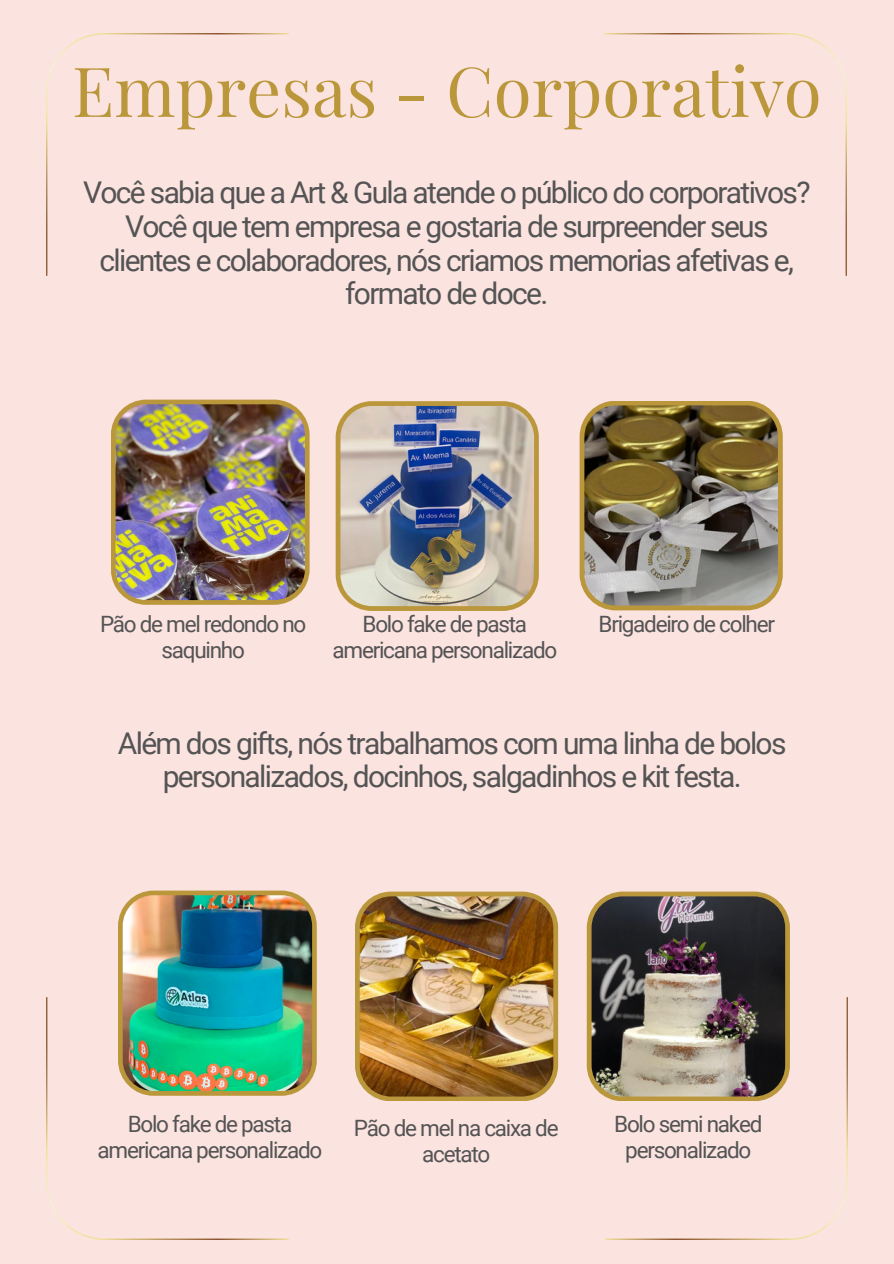
<style>
.page{position:relative;width:894px;height:1264px;background:#fff}
.page>*{position:absolute;margin:0;border:0;box-sizing:border-box;transform-origin:0 0}
.t1{font:69px "Playfair Display";color:#bb973b}
.t2{font:30px/33.8px "Roboto";letter-spacing:-.055em;color:#545454;text-align:center}
.t3{font:22.5px/25.8px "Roboto";letter-spacing:-.055em;color:#545454;text-align:center}
</style>
<div class="page">
<div style="left:0;top:0;width:893px;height:1263px;background:#fbe3e0"></div>
<img style="left:605px;top:997px;width:242px;height:242px">
<img style="left:46px;top:997px;width:242px;height:242px">
<img style="left:46px;top:34px;width:242px;height:242px">
<img style="left:604px;top:34px;width:242px;height:242px">
<img style="left:111px;top:399px;width:198px;height:206px">
<img style="left:355px;top:891px;width:203px;height:210px">
<img style="left:579px;top:401px;width:203px;height:209px">
<img style="left:118px;top:890px;width:199px;height:205px">
<img style="left:335px;top:401px;width:203px;height:210px">
<img style="left:586px;top:891px;width:203px;height:210px">
<p class="t1" style="left:72px;top:42px;width:750px">Empresas - Corporativo</p>
<p class="t2" style="left:83px;top:176px;width:728px">Você sabia que a Art &amp; Gula atende o público do corporativos?<br>Você que tem empresa e gostaria de surpreender seus clientes e colaboradores, nós criamos memorias afetivas e, formato de doce.</p>
<p class="t3" style="left:100px;top:611px;width:208px">Pão de mel redondo no saquinho</p>
<p class="t3" style="left:332px;top:611px;width:226px">Bolo fake de pasta americana personalizado</p>
<p class="t3" style="left:598px;top:611px;width:178px">Brigadeiro de colher</p>
<p class="t2" style="left:118px;top:726px;width:670px">Além dos gifts, nós trabalhamos com uma linha de bolos personalizados, docinhos, salgadinhos e kit festa.</p>
<h2 class="t3" style="left:98px;top:1111px;width:226px">Bolo fake de pasta americana personalizado</h2>
<p class="t3" style="left:354px;top:1115px;width:206px">Pão de mel na caixa de acetato</p>
<p class="t3" style="left:614px;top:1111px;width:149px">Bolo semi naked personalizado</p>
</div>
